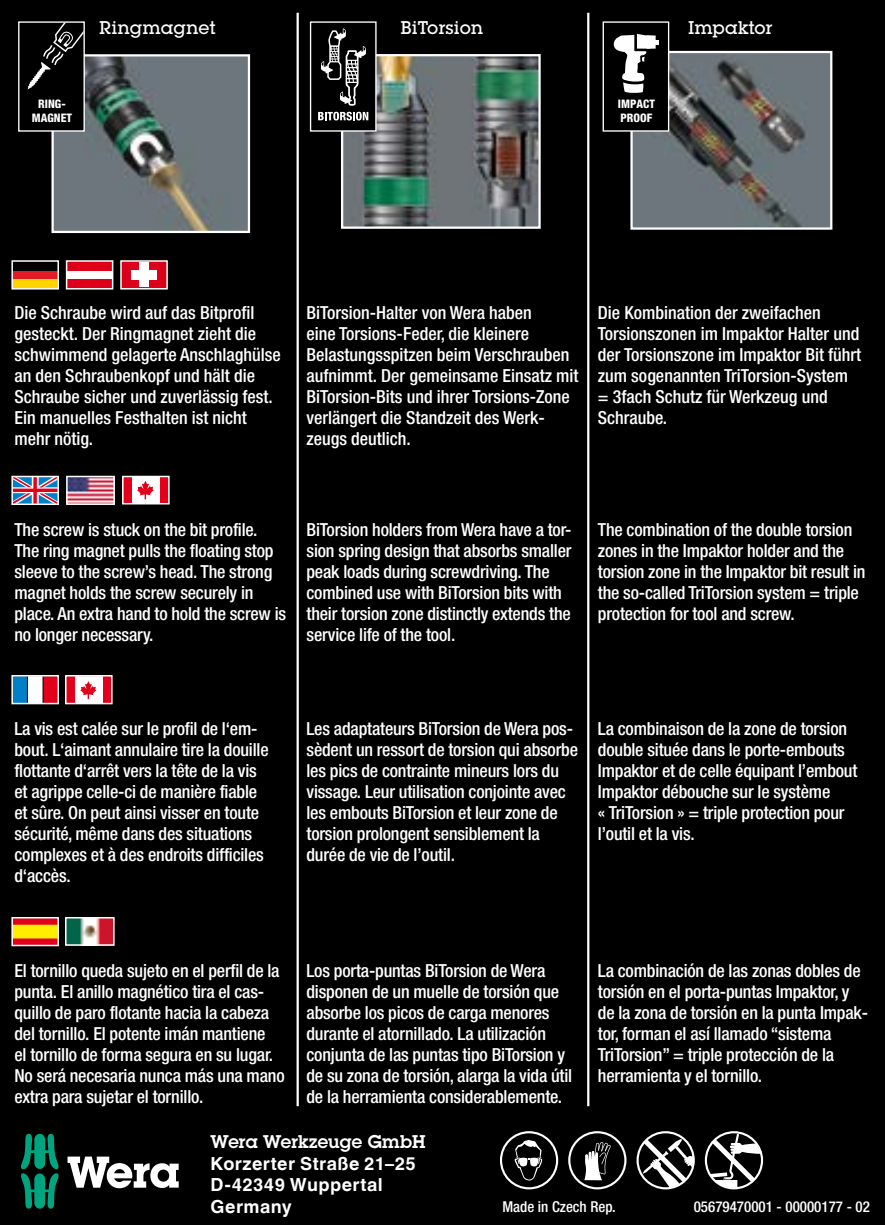
<style>
.page{position:relative;width:885px;height:1225px;background:#fff}
.page>*{position:absolute;margin:0;border:0;box-sizing:border-box;transform-origin:0 0}
.t1{font:500 condensed 18px/21px "Helvetica Neue LT Std";letter-spacing:-.01em;color:#fff}
.t2{font:700 18px/21.6px "Helvetica World";letter-spacing:.025em;color:#fff}
.t3{font:500 18px "Lubalin Graph Std";color:#fff}
.t4{font:600 18px "Lubalin Graph Std";letter-spacing:.005em;color:#fff}
.t5{font:500 condensed 15px "Helvetica Neue LT Std";color:#fff}
.t6{font:800 condensed 11.7px/13.8px "Helvetica Neue LT Std";color:#fff}
</style>
<div class="page">
<div style="left:0;top:0;width:884px;height:1225px;background:#000"></div>
<hr style="left:296px;top:13px;width:3px;height:1093px;background:#fff">
<hr style="left:587px;top:13px;width:2px;height:1093px;background:#fff">
<img style="left:633px;top:54px;width:196px;height:173px">
<div style="left:630px;top:51px;width:202px;height:179px;border:2px solid #fff"></div>
<img style="left:54px;top:57px;width:193px;height:173px">
<div style="left:51px;top:54px;width:199px;height:179px;border:2px solid #fff"></div>
<img style="left:344px;top:57px;width:193px;height:169px">
<div style="left:341px;top:54px;width:199px;height:175px;border:2px solid #fff"></div>
<div style="left:603px;top:22px;width:65px;height:109px;background:#000"></div>
<div style="left:602px;top:21px;width:67px;height:111px;border:1px solid #fff"></div>
<svg style="left:613px;top:34px;width:45px;height:59px"></svg>
<div style="left:310px;top:22px;width:66px;height:109px;background:#000"></div>
<div style="left:310px;top:21px;width:66px;height:111px;border:1px solid #fff"></div>
<svg style="left:318px;top:112px;width:50px;height:8px"></svg>
<svg style="left:321px;top:28px;width:45px;height:78px"></svg>
<div style="left:19px;top:22px;width:65px;height:109px;background:#000"></div>
<div style="left:18px;top:21px;width:67px;height:111px;border:1px solid #fff"></div>
<svg style="left:28px;top:23px;width:56px;height:66px"></svg>
<svg style="left:514px;top:1140px;width:28px;height:40px"></svg>
<div style="left:500px;top:1131px;width:58px;height:58px;border:2px solid #fff;border-radius:50%"></div>
<svg style="left:642px;top:1139px;width:51px;height:49px"></svg>
<div style="left:636px;top:1131px;width:58px;height:58px;border:2px solid #fff;border-radius:50%"></div>
<svg style="left:584px;top:1142px;width:26px;height:38px"></svg>
<div style="left:568px;top:1131px;width:58px;height:58px;border:2px solid #fff;border-radius:50%"></div>
<svg style="left:710px;top:1133px;width:51px;height:55px"></svg>
<div style="left:704px;top:1131px;width:59px;height:58px;border:2px solid #fff;border-radius:50%"></div>
<svg style="left:21px;top:1133px;width:38px;height:75px"></svg>
<svg style="left:67px;top:1156px;width:112px;height:32px"></svg>
<div style="left:12px;top:676px;width:46px;height:27px;background:#fff"></div>
<div style="left:12px;top:676px;width:15px;height:27px;background:#0081c7"></div>
<div style="left:43px;top:676px;width:15px;height:27px;background:#e2001a"></div>
<div style="left:11px;top:675px;width:48px;height:29px;border:2px solid #fff"></div>
<div style="left:66px;top:676px;width:46px;height:27px;background:#fff"></div>
<div style="left:103px;top:676px;width:9px;height:27px;background:#e2001a"></div>
<div style="left:66px;top:676px;width:9px;height:27px;background:#e2001a"></div>
<svg style="left:80px;top:681px;width:16px;height:18px"></svg>
<div style="left:65px;top:675px;width:48px;height:29px;border:2px solid #fff"></div>
<div style="left:12px;top:917px;width:46px;height:28px;background:#fe0"></div>
<div style="left:12px;top:917px;width:46px;height:7px;background:#e2001a"></div>
<div style="left:12px;top:938px;width:46px;height:7px;background:#e2001a"></div>
<div style="left:11px;top:917px;width:48px;height:29px;border:2px solid #fff"></div>
<img style="left:68px;top:920px;width:44px;height:22px">
<div style="left:65px;top:917px;width:50px;height:28px;border:2px solid #fff"></div>
<svg style="left:14px;top:479px;width:42px;height:23px"></svg>
<div style="left:11px;top:476px;width:48px;height:29px;border:2px solid #fff"></div>
<img style="left:69px;top:479px;width:43px;height:23px">
<div style="left:66px;top:476px;width:49px;height:29px;border:2px solid #fff"></div>
<div style="left:123px;top:476px;width:46px;height:28px;background:#fff"></div>
<div style="left:160px;top:476px;width:9px;height:28px;background:#e2001a"></div>
<div style="left:123px;top:476px;width:8px;height:28px;background:#e2001a"></div>
<svg style="left:137px;top:481px;width:17px;height:18px"></svg>
<div style="left:122px;top:476px;width:48px;height:28px;border:2px solid #fff"></div>
<div style="left:12px;top:261px;width:46px;height:28px;background:#e21b25"></div>
<div style="left:12px;top:261px;width:46px;height:9px;background:#000"></div>
<div style="left:12px;top:280px;width:46px;height:9px;background:#ffd400"></div>
<div style="left:12px;top:279px;width:46px;height:10px;border:1px solid #ffd400"></div>
<div style="left:11px;top:260px;width:48px;height:29px;border:2px solid #fff"></div>
<div style="left:67px;top:261px;width:46px;height:28px;background:#fff"></div>
<div style="left:67px;top:261px;width:46px;height:9px;background:#dd001a"></div>
<div style="left:67px;top:279px;width:46px;height:10px;background:#dd001a"></div>
<div style="left:66px;top:260px;width:47px;height:29px;border:2px solid #fff"></div>
<svg style="left:123px;top:263px;width:42px;height:23px"></svg>
<div style="left:131px;top:270px;width:25px;height:9px;background:#fff"></div>
<div style="left:139px;top:262px;width:9px;height:25px;background:#fff"></div>
<div style="left:120px;top:260px;width:48px;height:29px;border:2px solid #fff"></div>
<p class="t6" style="left:32px;top:96px;width:42px;text-align:center">RING-<br>MAGNET</p>
<p class="t3" style="left:99px;top:16px;width:118px">Ringmagnet</p>
<p class="t3" style="left:400px;top:16px;width:84px">BiTorsion</p>
<p class="t3" style="left:688px;top:16px;width:86px">Impaktor</p>
<p class="t6" style="left:618px;top:96px;width:38px">IMPACT<br>PROOF</p>
<p class="t1" style="left:14px;top:302px;width:268px">Die Schraube wird auf das Bitprofil gesteckt. Der Ringmagnet zieht die schwimmend gelagerte Anschlaghülse an den Schraubenkopf und hält die<br>Schraube sicher und zuverlässig fest.<br>Ein manuelles Festhalten ist nicht mehr nötig.</p>
<p class="t1" style="left:306px;top:302px;width:273px">BiTorsion-Halter von Wera haben<br>eine Torsions-Feder, die kleinere Belastungsspitzen beim Verschrauben aufnimmt. Der gemeinsame Einsatz mit BiTorsion-Bits und ihrer Torsions-Zone verlängert die Standzeit des Werk&shy;zeugs deutlich.</p>
<p class="t1" style="left:597px;top:302px;width:265px">Die Kombination der zweifachen<br>Torsionszonen im Impaktor Halter und der Torsionszone im Impaktor Bit führt zum sogenannten TriTorsion-System = 3fach Schutz für Werkzeug und<br>Schraube.</p>
<p class="t1" style="left:14px;top:519px;width:273px">The screw is stuck on the bit profile.<br>The ring magnet pulls the floating stop sleeve to the screw’s head. The strong magnet holds the screw securely in place. An extra hand to hold the screw is no longer necessary.</p>
<p class="t1" style="left:306px;top:519px;width:266px">BiTorsion holders from Wera have a tor&shy;sion spring design that absorbs smaller peak loads during screwdriving. The combined use with BiTorsion bits with their torsion zone distinctly extends the service life of the tool.</p>
<p class="t1" style="left:597px;top:519px;width:269px">The combination of the double torsion zones in the Impaktor holder and the torsion zone in the Impaktor bit result in the so-called TriTorsion system = triple protection for tool and screw.</p>
<p class="t1" style="left:14px;top:717px;width:256px">La vis est calée sur le profil de l‘em&shy;bout. L‘aimant annulaire tire la douille flottante d‘arrêt vers la tête de la vis et agrippe celle-ci de manière fiable et sûre. On peut ainsi visser en toute sécurité, même dans des situations complexes et à des endroits difficiles d‘accès.</p>
<p class="t1" style="left:306px;top:717px;width:273px">Les adaptateurs BiTorsion de Wera pos&shy;sèdent un ressort de torsion qui absorbe les pics de contrainte mineurs lors du vissage. Leur utilisation conjointe avec les embouts BiTorsion et leur zone de torsion prolongent sensiblement la durée de vie de l’outil.</p>
<p class="t1" style="left:597px;top:717px;width:261px">La combinaison de la zone de torsion double située dans le porte-embouts Impaktor et de celle équipant l’embout Impaktor débouche sur le système<br>« TriTorsion » = triple protection pour l’outil et la vis.</p>
<p class="t1" style="left:14px;top:960px;width:272px">El tornillo queda sujeto en el perfil de la punta. El anillo magnético tira el cas&shy;quillo de paro flotante hacia la cabeza del tornillo. El potente imán mantiene<br>el tornillo de forma segura en su lugar.<br>No será necesaria nunca más una mano extra para sujetar el tornillo.</p>
<p class="t1" style="left:306px;top:960px;width:267px">Los porta-puntas BiTorsion de Wera disponen de un muelle de torsión que absorbe los picos de carga menores durante el atornillado. La utilización conjunta de las puntas tipo BiTorsion y de su zona de torsión, alarga la vida útil de la herramienta considerablemente.</p>
<p class="t1" style="left:597px;top:960px;width:272px">La combinación de las zonas dobles de torsión en el porta-puntas Impaktor, y de la zona de torsión en la punta Impak&shy;tor, forman el así llamado “sistema TriTorsion” = triple protección de la herramienta y el tornillo.</p>
<p class="t4" style="left:210px;top:1129px;width:216px">Wera Werkzeuge GmbH</p>
<p class="t2" style="left:210px;top:1152px;width:207px">Korzerter Straße 21–25<br>D-42349 Wuppertal<br>Germany</p>
<p class="t5" style="left:502px;top:1197px;width:115px">Made in Czech Rep.</p>
<p class="t5" style="left:693px;top:1197px;width:178px">05679470001 - 00000177 - 02</p>
</div>
